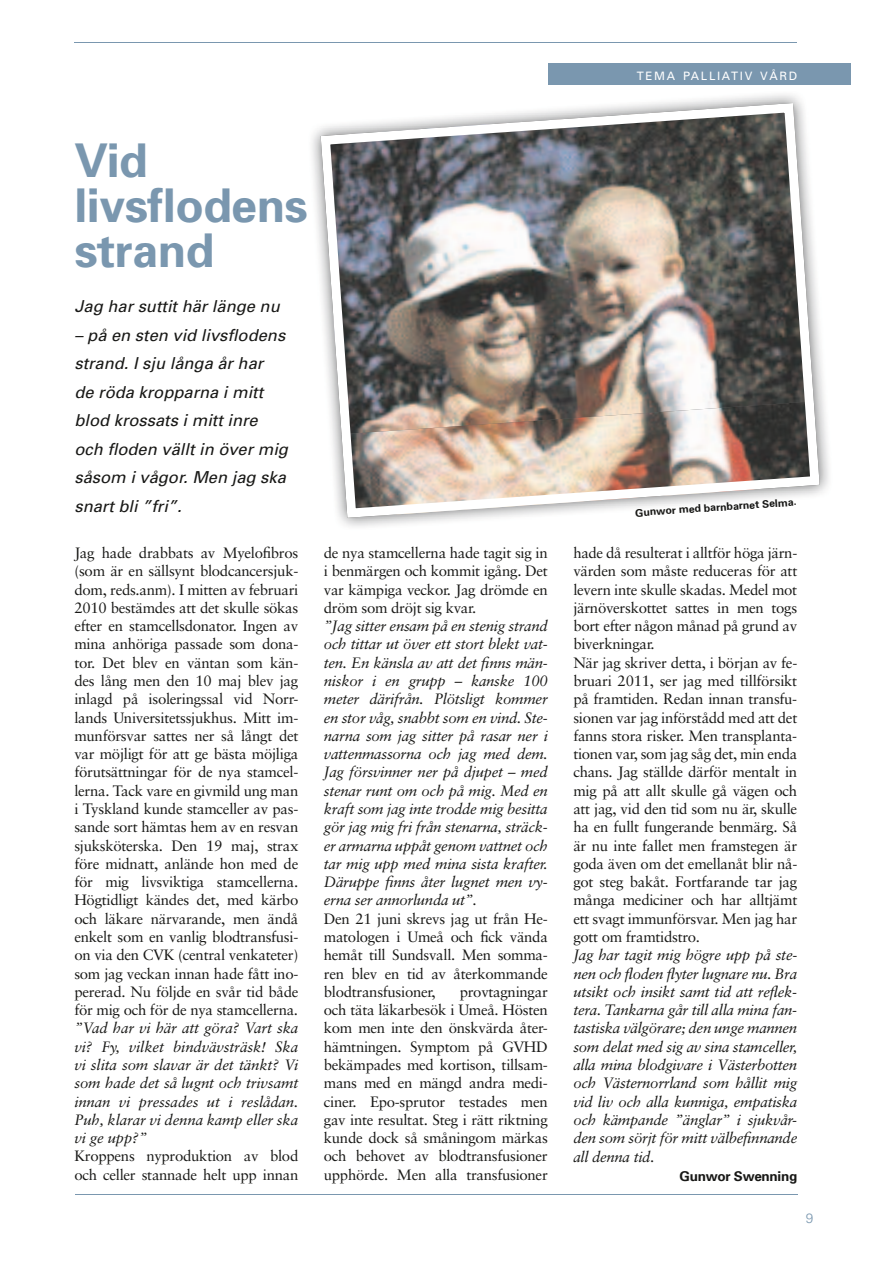
<style>
.page{position:relative;width:893px;height:1263px;background:#fff}
.page>*{position:absolute;margin:0;border:0;box-sizing:border-box;transform-origin:0 0}
.t1{font:700 46.5px/45px "Univers";letter-spacing:-.01em;color:#7a97af}
.t2{font:italic 16.5px/28.5px "Univers";color:#181816}
.t3{font:15px/18.3px "Sabon";letter-spacing:-.02em;color:#181816;text-align:justify}
.t4{font:italic 15px/18.3px "Sabon";letter-spacing:-.02em;color:#181816;text-align:justify}
.t5{font:700 13.5px "Univers";letter-spacing:-.02em;color:#181816}
.t6{font:300 13.5px "Univers";color:#7a97af}
.t7{font:11.55px "Univers";letter-spacing:.145em;color:#fff}
.t8{font:700 10.5px "Univers";color:#181816}
</style>
<div class="page">
<hr style="left:75px;top:1194px;width:722px;height:1px;background:#7a97af">
<hr style="left:74px;top:43px;width:723px;height:1px;background:#7a97af">
<img style="left:312px;top:94px;width:517px;height:433px">
<img style="left:321px;top:103px;width:499px;height:415px">
<div style="left:548px;top:64px;width:302px;height:21px;background:#7a97af"></div>
<p class="t7" style="left:637px;top:69px;width:162px">TEMA PALLIATIV VÅRD</p>
<h1 class="t1" style="left:74px;top:138px;width:235px">Vid livsflodens strand</h1>
<p class="t2" style="left:74px;top:292px;width:207px">Jag har suttit här länge nu</p>
<p class="t2" style="left:74px;top:321px;width:215px">– på en sten vid livsflodens strand. I sju långa år har<br>de röda kropparna i mitt blod krossats i mitt inre och floden vällt in över mig såsom i vågor. Men jag ska snart bli ”fri”.</p>
<p class="t3" style="left:74px;top:543px;width:225px">Jag hade drabbats av Myelofibros (som är en sällsynt blodcancersjuk&shy;dom, reds.anm). I mitten av februari 2010 bestämdes att det skulle sökas efter en stamcellsdonator. Ingen av mina anhöriga passade som dona&shy;tor. Det blev en väntan som kän&shy;des lång men den 10 maj blev jag inlagd på isoleringssal vid Norr&shy;lands Universitets sjukhus. Mitt im&shy;munförsvar sattes ner så långt det var möjligt för att ge bästa möjliga förutsättningar för de nya stamcel&shy;lerna. Tack vare en givmild ung man i Tyskland kunde stamceller av pas&shy;sande sort hämtas hem av en resvan sjuksköterska. Den 19 maj, strax före midnatt, anlände hon med de för mig livsviktiga stamcellerna.<br>Högtidligt kändes det, med kärbo och läkare närvarande, men ändå enkelt som en vanlig blodtransfusi&shy;on via den CVK (central venkateter) som jag veckan innan hade fått ino&shy;pererad. Nu följde en svår tid både för mig och för de nya stamcellerna.</p>
<p class="t4" style="left:74px;top:1019px;width:225px">”Vad har vi här att göra? Vart ska vi? Fy, vilket bindvävsträsk! Ska vi slita som slavar är det tänkt? Vi som hade det så lugnt och trivsamt innan vi pressades ut i reslådan.<br>Puh, klarar vi denna kamp eller ska vi ge upp?”</p>
<p class="t3" style="left:74px;top:1147px;width:225px">Kroppens nyproduktion av blod och celler stannade helt upp innan</p>
<p class="t3" style="left:324px;top:543px;width:225px">de nya stamcellerna hade tagit sig in i benmärgen och kommit igång. Det var kämpiga veckor. Jag drömde en dröm som dröjt sig kvar.</p>
<p class="t4" style="left:324px;top:617px;width:225px">”Jag sitter ensam på en stenig strand och tittar ut över ett stort blekt vat&shy;ten. En känsla av att det finns män&shy;niskor i en grupp – kanske 100 meter därifrån. Plötsligt kommer en stor våg, snabbt som en vind. Ste&shy;narna som jag sitter på rasar ner i vattenmassorna och jag med dem.<br>Jag försvinner ner på djupet – med stenar runt om och på mig. Med en kraft som jag inte trodde mig besitta gör jag mig fri från stenarna, sträck&shy;er armarna uppåt genom vattnet och tar mig upp med mina sista krafter.<br>Däruppe finns åter lugnet men vy&shy;erna ser annorlunda ut”.</p>
<p class="t3" style="left:324px;top:909px;width:225px">Den 21 juni skrevs jag ut från He&shy;matologen i Umeå och fick vända hemåt till Sundsvall. Men somma&shy;ren blev en tid av återkommande blodtransfusioner,</p>
<p class="t3" style="left:324px;top:982px;width:225px;text-indent:136px">provtagningar och täta läkarbesök i Umeå. Hösten kom men inte den önskvärda åter&shy;hämtningen. Symptom på GVHD bekämpades med kortison, tillsam&shy;mans med en mängd andra medi&shy;ciner. Epo-sprutor testades men gav inte resultat. Steg i rätt riktning kunde dock så småningom märkas och behovet av blodtransfusioner upphörde. Men alla transfusioner</p>
<p class="t8" style="left:635px;top:506px;width:163px;rotate:-4deg">Gunwor med barnbarnet Selma.</p>
<p class="t3" style="left:573px;top:543px;width:225px;text-align:left">hade då resulterat i alltför höga järn&shy;värden som måste reduceras för att levern inte skulle skadas. Medel mot järnöverskottet sattes in men togs bort efter någon månad på grund av biverkningar.<br>När jag skriver detta, i början av fe&shy;bruari 2011, ser jag med tillförsikt på framtiden. Redan innan transfu&shy;sionen var jag införstådd med att det fanns stora risker. Men transplanta&shy;tionen var, som jag såg det, min enda chans. Jag ställde därför mentalt in mig på att allt skulle gå vägen och att jag, vid den tid som nu är, skulle ha en fullt fungerande benmärg. Så är nu inte fallet men framstegen är goda även om det emellanåt blir nå&shy;got steg bakåt. Fortfarande tar jag många mediciner och har alltjämt ett svagt immunförsvar. Men jag har gott om framtidstro.</p>
<p class="t4" style="left:573px;top:946px;width:225px">Jag har tagit mig högre upp på ste&shy;nen och floden flyter lugnare nu. Bra utsikt och insikt samt tid att reflek&shy;tera. Tankarna går till alla mina fan&shy;tastiska välgörare; den unge mannen som delat med sig av sina stamceller, alla mina blodgivare i Västerbotten och Västernorrland som hållit mig vid liv och alla kunniga, empatiska och kämpande ”änglar” i sjukvår&shy;den som sörjt för mitt välbefinnande all denna tid.</p>
<p class="t5" style="left:680px;top:1168px;width:119px">Gunwor Swenning</p>
<p class="t6" style="left:806px;top:1210px;width:9px">9</p>
</div>
